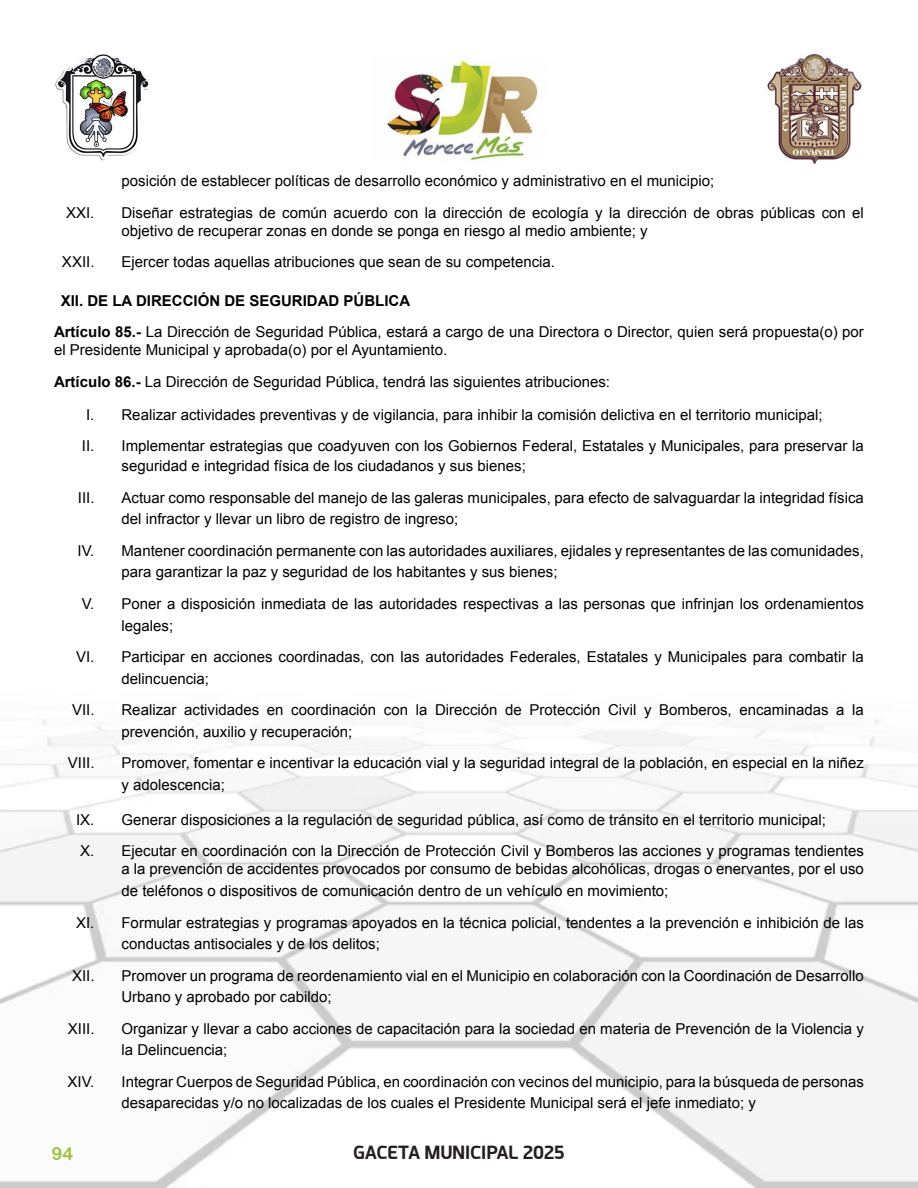
<style>
.page{position:relative;width:918px;height:1188px;background:#fff}
.page>*{position:absolute;margin:0;border:0;box-sizing:border-box;transform-origin:0 0}
.t1{font:700 18px "Acephimere";color:#231f20}
.t2{font:18px "Arial Rounded MT Bold";color:#9ac23b}
.t3{font:15px/21.6px "Arial";color:#000}
.s1{font-weight:700}
</style>
<div class="page">
<img style="left:0;top:719px;width:918px;height:469px">
<img style="left:386px;top:61px;width:152px;height:100px">
<img style="left:55px;top:54px;width:96px;height:107px">
<img style="left:767px;top:54px;width:95px;height:110px">
<p class="t3" style="left:122px;top:171px;width:594px">posición de establecer políticas de desarrollo económico y administrativo en el municipio;</p>
<p class="t3" style="left:66px;top:202px;width:30px">XXI.</p>
<p class="t3" style="left:122px;top:204px;width:744px;line-height:18px">Diseñar estrategias de común acuerdo con la dirección de ecología y la dirección de obras públicas con el objetivo de recuperar zonas en donde se ponga en riesgo al medio ambiente; y</p>
<p class="t3" style="left:62px;top:252px;width:34px">XXII.</p>
<p class="t3" style="left:122px;top:252px;width:435px">Ejercer todas aquellas atribuciones que sean de su competencia.</p>
<p class="t3" style="left:54px;top:285px;width:811px;line-height:31.5px;text-indent:7px"><span class="s1">XII. DE LA DIRECCIÓN DE SEGURIDAD PÚBLICA<br>Artículo 85.-</span> La Dirección de Seguridad Pública, estará a cargo de una Directora o Director, quien será propuesta(o) por</p>
<p class="t3" style="left:54px;top:334px;width:558px;line-height:31.5px">el Presidente Municipal y aprobada(o) por el Ayuntamiento.<br><span class="s1">Artículo 86.-</span> La Dirección de Seguridad Pública, tendrá las siguientes atribuciones:</p>
<p class="t3" style="left:82px;top:399px;width:784px;line-height:31.5px">I. Realizar actividades preventivas y de vigilancia, para inhibir la comisión delictiva en el territorio municipal;<br>II. Implementar estrategias que coadyuven con los Gobiernos Federal, Estatales y Municipales, para preservar la</p>
<p class="t3" style="left:122px;top:455px;width:406px">seguridad e integridad física de los ciudadanos y sus bienes;</p>
<p class="t3" style="left:78px;top:487px;width:18px">III.</p>
<p class="t3" style="left:122px;top:487px;width:744px">Actuar como responsable del manejo de las galeras municipales, para efecto de salvaguardar la integridad física del infractor y llevar un libro de registro de ingreso;</p>
<p class="t3" style="left:122px;top:540px;width:744px;text-indent:-44px">IV. Mantener coordinación permanente con las autoridades auxiliares, ejidales y representantes de las comunidades, para garantizar la paz y seguridad de los habitantes y sus bienes;</p>
<p class="t3" style="left:122px;top:593px;width:744px;text-indent:-40px">V. Poner a disposición inmediata de las autoridades respectivas a las personas que infrinjan los ordenamientos legales;</p>
<p class="t3" style="left:122px;top:646px;width:744px;text-indent:-45px">VI. Participar en acciones coordinadas, con las autoridades Federales, Estatales y Municipales para combatir la delincuencia;</p>
<p class="t3" style="left:72px;top:699px;width:24px">VII.</p>
<p class="t3" style="left:122px;top:699px;width:744px">Realizar actividades en coordinación con la Dirección de Protección Civil y Bomberos, encaminadas a la prevención, auxilio y recuperación;</p>
<p class="t3" style="left:68px;top:752px;width:28px">VIII.</p>
<p class="t3" style="left:122px;top:752px;width:744px">Promover, fomentar e incentivar la educación vial y la seguridad integral de la población, en especial en la niñez y adolescencia;</p>
<p class="t3" style="left:76px;top:804px;width:789px;line-height:31.5px">IX. Generar disposiciones a la regulación de seguridad pública, así como de tránsito en el territorio municipal;<br>X. Ejecutar en coordinación con la Dirección de Protección Civil y Bomberos las acciones y programas tendientes</p>
<p class="t3" style="left:122px;top:859px;width:744px">a la prevención de accidentes provocados por consumo de bebidas alcohólicas, drogas o enervantes, por el uso de teléfonos o dispositivos de comunicación dentro de un vehículo en movimiento;</p>
<p class="t3" style="left:122px;top:912px;width:744px;text-indent:-45px">XI. Formular estrategias y programas apoyados en la técnica policial, tendentes a la prevención e inhibición de las conductas antisociales y de los delitos;</p>
<p class="t3" style="left:72px;top:965px;width:24px">XII.</p>
<p class="t3" style="left:122px;top:965px;width:744px">Promover un programa de reordenamiento vial en el Municipio en colaboración con la Coordinación de Desarrollo<br>Urbano y aprobado por cabildo;</p>
<p class="t3" style="left:68px;top:1018px;width:28px">XIII.</p>
<p class="t3" style="left:122px;top:1018px;width:744px">Organizar y llevar a cabo acciones de capacitación para la sociedad en materia de Prevención de la Violencia y la Delincuencia;</p>
<p class="t3" style="left:68px;top:1071px;width:28px">XIV.</p>
<p class="t3" style="left:122px;top:1071px;width:744px">Integrar Cuerpos de Seguridad Pública, en coordinación con vecinos del municipio, para la búsqueda de personas desaparecidas y/o no localizadas de los cuales el Presidente Municipal será el jefe inmediato; y</p>
<p class="t2" style="left:52px;top:1143px;width:23px">94</p>
<p class="t1" style="left:354px;top:1140px;width:212px">GACETA MUNICIPAL 2025</p>
</div>
